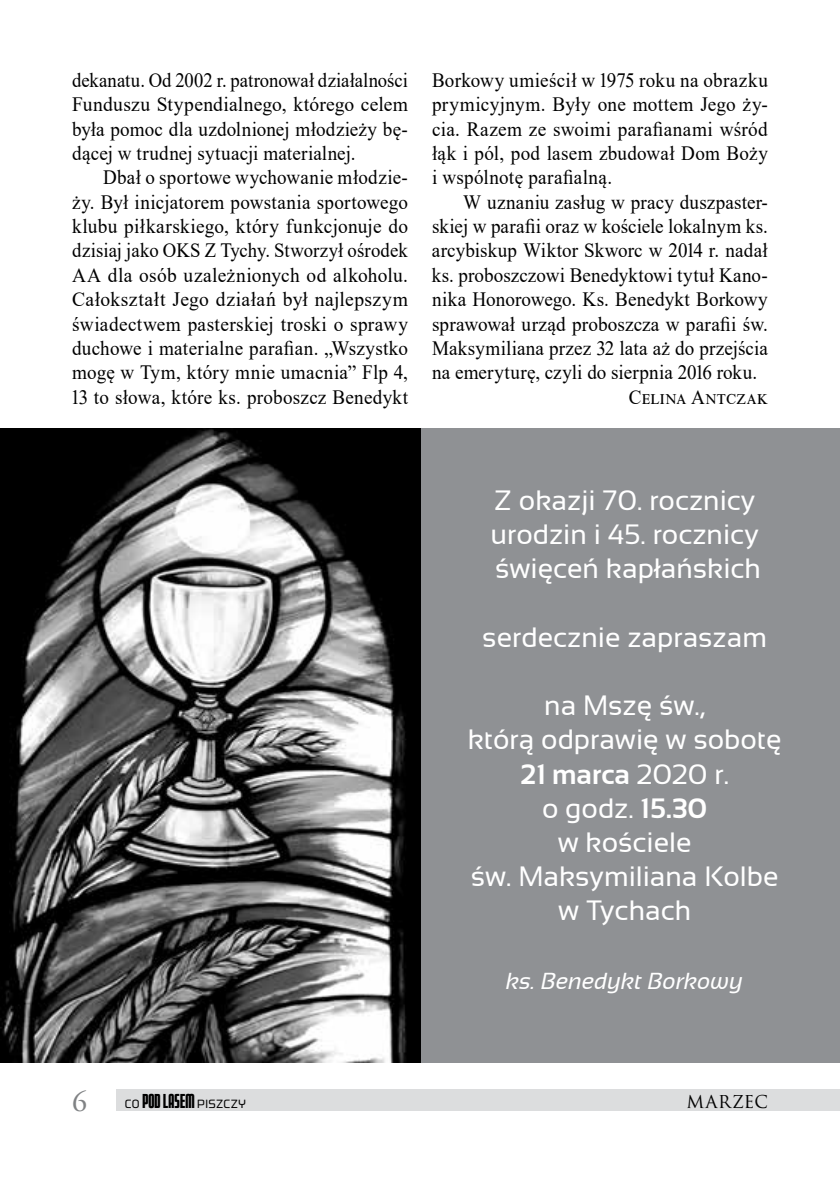
<style>
.page{position:relative;width:840px;height:1191px;background:#fff}
.page>*{position:absolute;margin:0;border:0;box-sizing:border-box;transform-origin:0 0}
.t1{font:30px "Adobe Garamond Pro";color:#808284}
.t2{font:28px/34.2px "Sansation";color:#fff}
.t3{font:italic 23.2px "Sansation";color:#fff}
.t4{font:20.4px/24.4px "Times New Roman";letter-spacing:.01em;color:#000;text-align:justify;scale:.94 1}
.t5{font:20.4px/24.4px "Times New Roman";letter-spacing:.01em;color:#000;text-align:justify;scale:.92 1}
.t6{font:20.4px "Times New Roman";letter-spacing:.01em;color:#000;scale:.95 1}
.t7{font:20.4px "Times New Roman";letter-spacing:.055em;color:#000;scale:.94 1}
.t8{font:20.4px "Trajan Pro";letter-spacing:.035em;color:#000;scale:.94 1}
.t9{font:12px "Morgan Big";letter-spacing:.03em;color:#000;scale:.94 1}
.s1{font-weight:700}
.s2{font-family:"Morgan Tower Four";font-size:20.4px}
</style>
<div class="page">
<div style="left:116px;top:1089px;width:723px;height:22px;background:#dcddde"></div>
<div style="left:420px;top:428px;width:419px;height:634px;background:#8f9194"></div>
<img style="left:0;top:428px;width:420px;height:634px">
<p class="t5" style="left:72px;top:67px;width:366px">dekanatu. Od 2002 r. patronował działalności Funduszu Stypendialnego, którego celem była pomoc dla uzdolnionej młodzieży bę&shy;dącej w trudnej sytuacji materialnej.</p>
<p class="t4" style="left:72px;top:165px;width:358px;text-indent:31px">Dbał o sportowe wychowanie młodzie&shy;ży. Był inicjatorem powstania sportowego klubu piłkarskiego, który funkcjonuje do dzisiaj jako OKS Z Tychy. Stworzył ośrodek AA dla osób uzależnionych od alkoholu.<br>Całokształt Jego działań był najlepszym świadectwem pasterskiej troski o sprawy duchowe i materialne parafian. „Wszystko mogę w Tym, który mnie umacnia” Flp 4, 13 to słowa, które ks. proboszcz Benedykt</p>
<p class="t4" style="left:432px;top:67px;width:358px">Borkowy umieścił w 1975 roku na obrazku prymicyjnym. Były one mottem Jego ży&shy;cia. Razem ze swoimi parafianami wśród łąk i pól, pod lasem zbudował Dom Boży i wspólnotę parafialną.</p>
<p class="t4" style="left:463px;top:189px;width:325px">W uznaniu zasług w pracy duszpaster-</p>
<p class="t4" style="left:432px;top:213px;width:358px">skiej w parafii oraz w kościele lokalnym ks.</p>
<p class="t4" style="left:432px;top:238px;width:358px">arcybiskup Wiktor Skworc w 2014 r. nadał</p>
<p class="t4" style="left:432px;top:262px;width:358px">ks. proboszczowi Benedyktowi tytuł Kano-</p>
<p class="t4" style="left:432px;top:286px;width:358px">nika Honorowego. Ks. Benedykt Borkowy</p>
<p class="t6" style="left:432px;top:309px;width:355px">sprawował urząd proboszcza w parafii św.</p>
<p class="t4" style="left:432px;top:335px;width:358px">Maksymiliana przez 32 lata aż do przejścia</p>
<p class="t4" style="left:432px;top:360px;width:347px">na emeryturę, czyli do sierpnia 2016 roku.</p>
<p class="t7" style="left:628px;top:382px;width:148px">Celina Antczak</p>
<h2 class="t2" style="left:490px;top:483px;width:272px">Z okazji 70. rocznicy urodzin i 45. rocznicy święceń kapłańskich</h2>
<h2 class="t2" style="left:482px;top:620px;width:286px">serdecznie zapraszam</h2>
<h2 class="t2" style="left:467px;top:688px;width:315px;text-align:center">na Mszę św.,<br>którą odprawię w sobotę<br><span class="s1">21 marca</span> 2020 r.<br>o godz. <span class="s1">15.30<br></span>w kościele<br>św. Maksymiliana Kolbe w Tychach</h2>
<p class="t3" style="left:506px;top:967px;width:238px">ks. Benedykt Borkowy</p>
<h1 class="t1" style="left:72px;top:1083px;width:16px">6</h1>
<p class="t9" style="left:125px;top:1095px;width:130px">CO <span class="s2">POD LASEM</span> PISZCZY</p>
<p class="t8" style="left:686px;top:1087px;width:88px">MARZEC</p>
</div>
